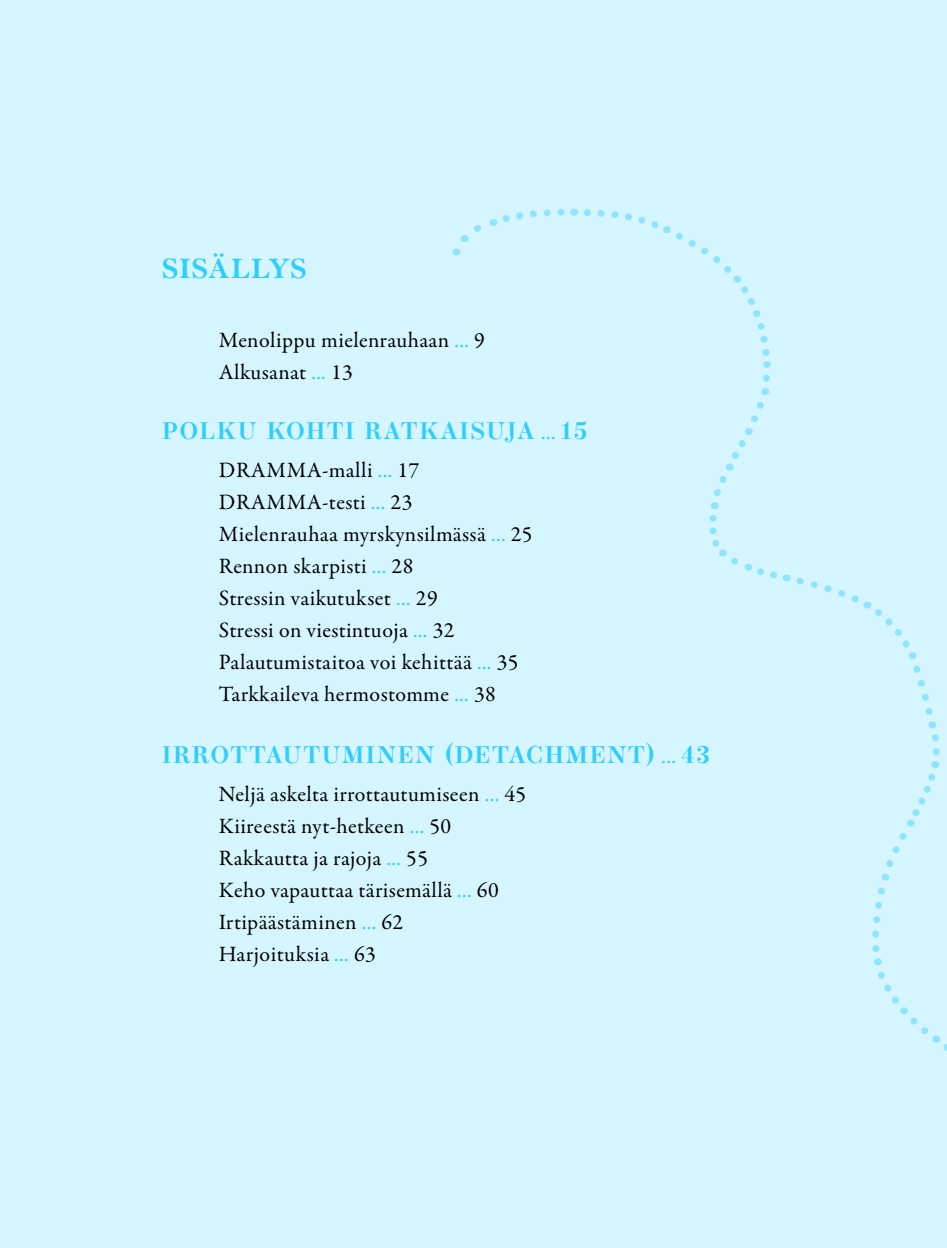
<style>
.page{position:relative;width:947px;height:1248px;background:#fff}
.page>*{position:absolute;margin:0;border:0;box-sizing:border-box;transform-origin:0 0}
.t1{font:30px "Bell MT Bold";letter-spacing:.025em;color:#2fceff}
.t2{font:600 24px "Operetta 8";letter-spacing:.065em;color:#2fceff}
.t3{font:22px/32px "Garamond Premr Pro";letter-spacing:.02em;color:#000}
.s1{color:#2fceff}
.s2{font-family:"Garamond Premr Pro";font-weight:400;font-size:22px}
</style>
<div class="page">
<div style="left:0;top:0;width:947px;height:1247px;background:#d5f5ff"></div>
<svg style="left:452px;top:208px;width:495px;height:843px"></svg>
<h1 class="t1" style="left:162px;top:250px;width:146px">SISÄLLYS</h1>
<p class="t3" style="left:219px;top:324px;width:267px">Menolippu mielenrauhaan <span class="s1">...</span> 9<br>Alkusanat <span class="s1">...</span> 13</p>
<p class="t2" style="left:162px;top:417px;width:427px">POLKU KOHTI RATKAISUJA <span class="s2">...</span> 15</p>
<p class="t3" style="left:219px;top:454px;width:315px">DRAMMA-malli <span class="s1">...</span> 17<br>DRAMMA-testi <span class="s1">...</span> 23<br>Mielenrauhaa myrskynsilmässä <span class="s1">...</span> 25<br>Rennon skarpisti <span class="s1">...</span> 28<br>Stressin vaikutukset <span class="s1">...</span> 29<br>Stressi on viestintuoja <span class="s1">...</span> 32<br>Palautumistaitoa voi kehittää <span class="s1">...</span> 35<br>Tarkkaileva hermostomme <span class="s1">...</span> 38</p>
<p class="t2" style="left:162px;top:741px;width:549px">IRROTTAUTUMINEN (DETACHMENT) <span class="s2">...</span> 43</p>
<p class="t3" style="left:219px;top:778px;width:309px">Neljä askelta irrottautumiseen <span class="s1">...</span> 45<br>Kiireestä nyt-hetkeen <span class="s1">...</span> 50<br>Rakkautta ja rajoja <span class="s1">...</span> 55<br>Keho vapauttaa tärisemällä <span class="s1">...</span> 60<br>Irtipäästäminen <span class="s1">...</span> 62<br>Harjoituksia <span class="s1">...</span> 63</p>
</div>
